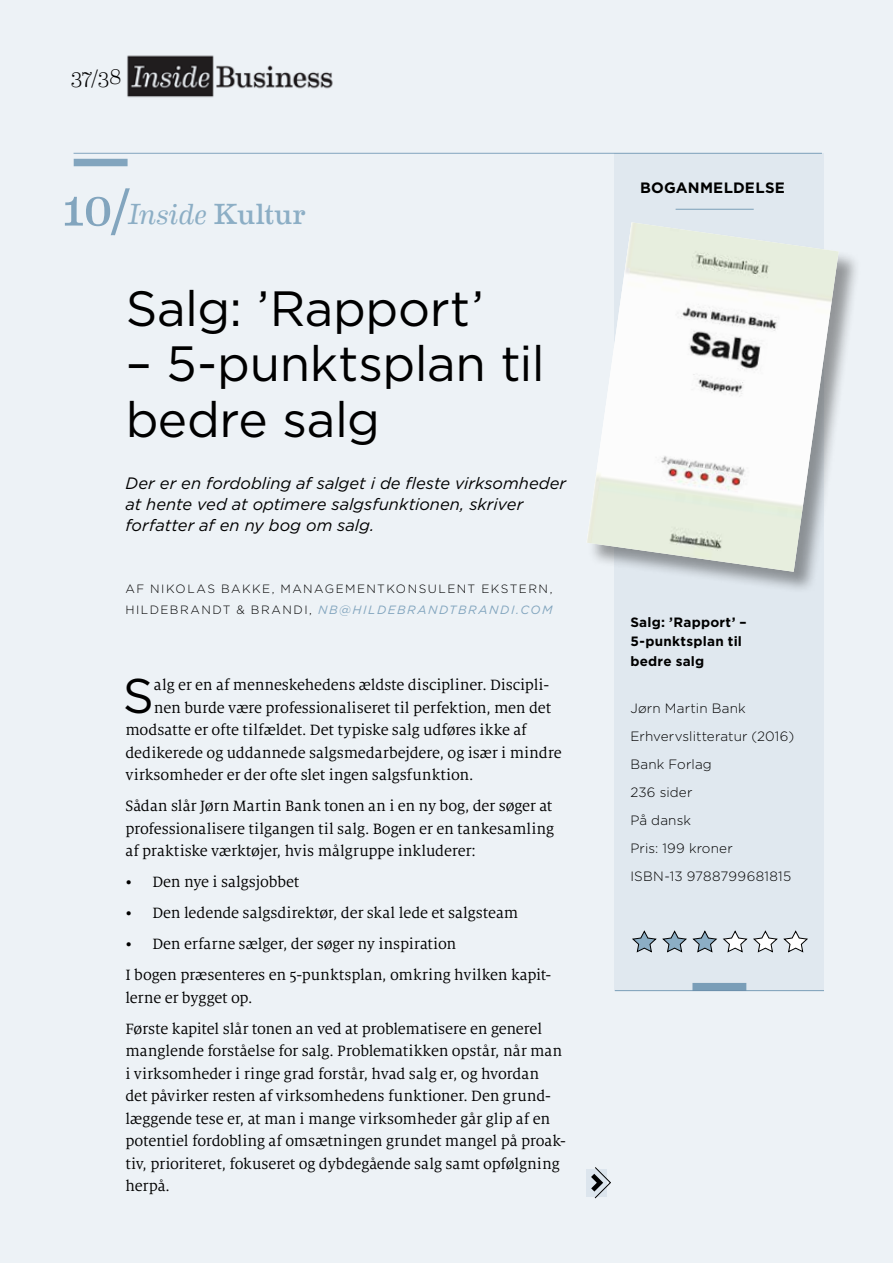
<style>
.page{position:relative;width:893px;height:1263px;background:#edf2f6}
.page>*{position:absolute;margin:0;border:0;box-sizing:border-box;transform-origin:0 0}
.t1{font:54px "Eames Century Modern";color:#8caec5}
.t2{font:49.5px/55.5px "Gotham";letter-spacing:-.01em;color:#000}
.t3{font:48.6px "Gotham";color:#000}
.t4{font:italic 29.25px "Eames Century Modern";color:#8caec5}
.t5{font:300 21px "Eames Century Modern";color:#000}
.t6{font:16.5px/22.5px "Milo Serif OT";letter-spacing:-.005em;color:#000}
.t7{font:italic 16.5px/21px "Gotham";color:#000}
.t8{font:700 15px "Gotham";letter-spacing:.015em;color:#000}
.t9{font:300 13.5px/28px "Gotham";letter-spacing:.01em;color:#000}
.t10{font:700 13.5px/19.5px "Gotham";letter-spacing:.02em;color:#000}
.t11{font:300 12px/21px "Gotham";letter-spacing:.12em;color:#000}
.s1{font-style:normal}
.s2{font-weight:400;font-style:italic;color:#8caec5}
</style>
<div class="page">
<img style="left:127px;top:55px;width:206px;height:43px">
<div style="left:74px;top:159px;width:54px;height:7px;background:#82a5be"></div>
<hr style="left:74px;top:153px;width:748px;height:1px;background:#8caec5">
<div style="left:615px;top:153px;width:209px;height:838px;background:#e0e8ef"></div>
<svg style="left:632px;top:930px;width:176px;height:23px"></svg>
<div style="left:692px;top:983px;width:54px;height:7px;background:#7a9eb8"></div>
<hr style="left:615px;top:990px;width:209px;height:1px;background:#8caec5">
<div style="left:587px;top:223px;width:274px;height:371px;background:#000;opacity:.38"></div>
<img style="left:587px;top:222px;width:252px;height:350px">
<svg style="left:586px;top:1167px;width:25px;height:31px"></svg>
<p class="t5" style="left:70px;top:61px;width:53px">37/38</p>
<h1 class="t1" style="left:63px;top:167px;width:69px">10/</h1>
<h3 class="t4" style="left:128px;top:192px;width:179px">Inside <span class="s1">Kultur</span></h3>
<h2 class="t2" style="left:125px;top:279px;width:360px">Salg: ’Rapport’</h2>
<h2 class="t2" style="left:125px;top:335px;width:421px">– 5-punktsplan til bedre salg</h2>
<p class="t7" style="left:125px;top:473px;width:442px">Der er en fordobling af salget i de fleste virksomheder at hente ved at optimere salgsfunktionen, skriver forfatter af en ny bog om salg.</p>
<p class="t11" style="left:125px;top:578px;width:429px">AF NIKOLAS BAKKE, MANAGEMENTKONSULENT EKSTERN,<br>HILDEBRANDT &amp; BRANDI, <span class="s2">NB@HILDEBRANDTBRANDI.COM</span></p>
<h3 class="t3" style="left:123px;top:664px;width:33px">S</h3>
<p class="t6" style="left:154px;top:674px;width:397px">alg er en af menneskehedens ældste discipliner. Discipli-</p>
<p class="t6" style="left:154px;top:697px;width:399px">nen burde være professionaliseret til perfektion, men det</p>
<p class="t6" style="left:125px;top:719px;width:403px">modsatte er ofte tilfældet. Det typiske salg udføres ikke af</p>
<p class="t6" style="left:125px;top:742px;width:438px">dedikerede og uddannede salgsmedarbejdere, og især i mindre</p>
<p class="t6" style="left:125px;top:764px;width:349px">virksomheder er der ofte slet ingen salgsfunktion.</p>
<p class="t6" style="left:125px;top:795px;width:430px;text-align:justify">Sådan slår Jørn Martin Bank tonen an i en ny bog, der søger at professionalisere tilgangen til salg. Bogen er en tankesamling af praktiske værktøjer, hvis målgruppe inkluderer:</p>
<p class="t6" style="left:125px;top:871px;width:175px">• Den nye i salgsjobbet</p>
<p class="t6" style="left:125px;top:902px;width:394px">• Den ledende salgsdirektør, der skal lede et salgsteam</p>
<p class="t6" style="left:125px;top:929px;width:427px;line-height:31px">• Den erfarne sælger, der søger ny inspiration<br>I bogen præsenteres en 5-punktsplan, omkring hvilken kapit-</p>
<p class="t6" style="left:125px;top:982px;width:418px;line-height:31px">lerne er bygget op.<br>Første kapitel slår tonen an ved at problematisere en generel</p>
<p class="t6" style="left:125px;top:1040px;width:442px">manglende forståelse for salg. Problematikken opstår, når man i virksomheder i ringe grad forstår, hvad salg er, og hvordan<br>det påvirker resten af virksomhedens funktioner. Den grund&shy;læggende tese er, at man i mange virksomheder går glip af en potentiel fordobling af omsætningen grundet mangel på proak&shy;tiv, prioriteret, fokuseret og dybdegående salg samt opfølgning herpå.</p>
<p class="t8" style="left:640px;top:178px;width:146px">BOGANMELDELSE</p>
<p class="t10" style="left:630px;top:612px;width:118px">Salg: ’Rapport’ –<br>5-punktsplan til bedre salg</p>
<p class="t9" style="left:630px;top:694px;width:165px">Jørn Martin Bank<br>Erhvervslitteratur (2016)<br>Bank Forlag<br>236 sider<br>På dansk<br>Pris: 199 kroner<br>ISBN-13 9788799681815</p>
</div>
